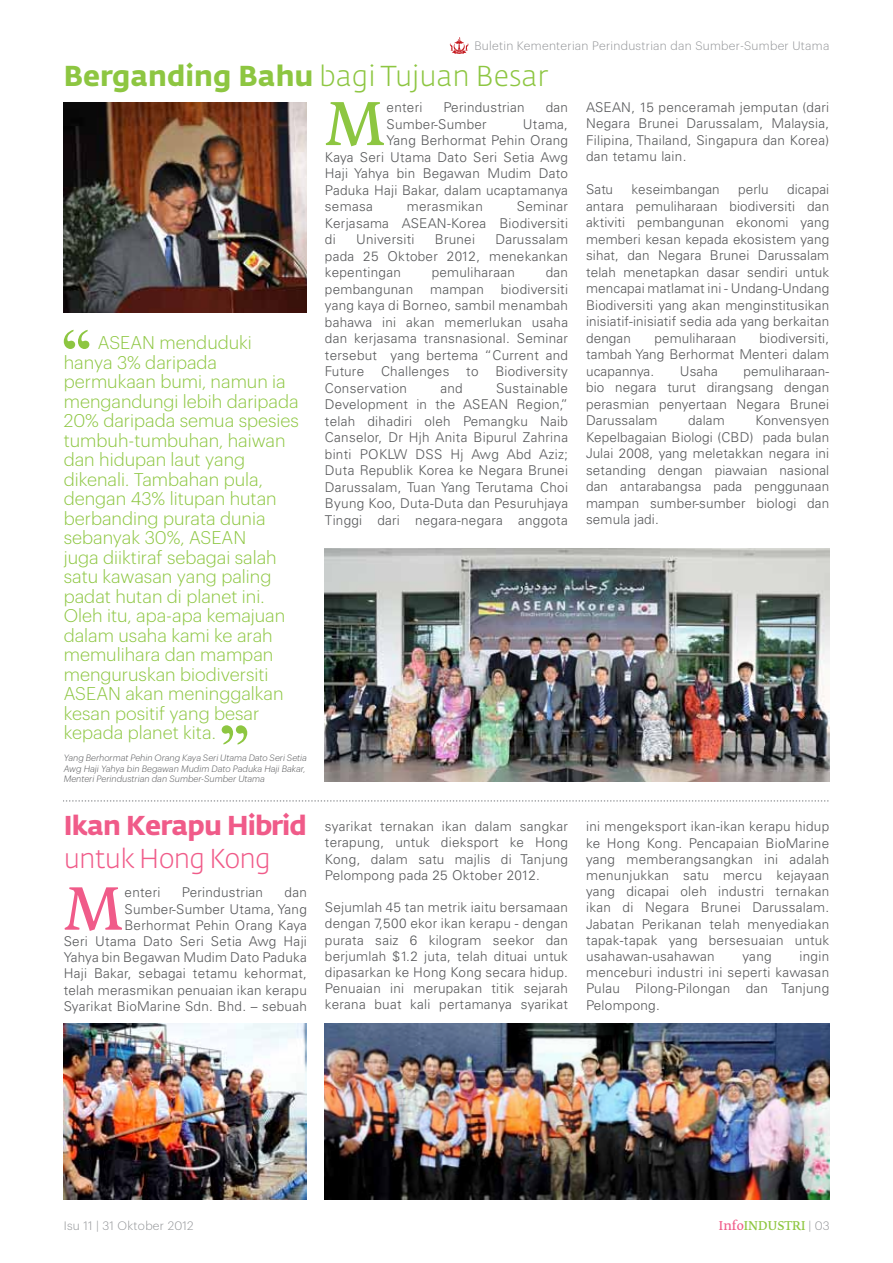
<style>
.page{position:relative;width:893px;height:1263px;background:#fff}
.page>*{position:absolute;margin:0;border:0;box-sizing:border-box;transform-origin:0 0}
.t1{font:58.35px "Fedra Serif B Pro";color:#8dc641}
.t2{font:57.45px "Fedra Serif B Pro";color:#f05b89}
.t3{font:300 28.5px "Fedra Sans Pro";color:#8dc641}
.t4{font:700 27px "Fedra Sans Pro";letter-spacing:-.03em;color:#f05b89}
.t5{font:300 27px "Fedra Sans Pro";letter-spacing:-.03em;color:#f05b89}
.t6{font:300 18px/19.5px "Graphik";color:#8dc641}
.t7{font:300 13.5px/16.5px "Univers LT Std";letter-spacing:.02em;color:#58595b;text-align:justify}
.t8{font:300 12px "Graphik";letter-spacing:.025em;color:#939598}
.t9{font:12px "Fedra Serif B Pro";color:#8dc63f}
.t10{font:italic 300 9px/10.8px "Graphik";color:#58595b}
.s1{font-weight:700}
.s2{color:#f05b89}
.s3{font-family:"Graphik";font-weight:300;color:#939598}
</style>
<div class="page">
<svg style="left:450px;top:37px;width:18px;height:17px"></svg>
<svg style="left:64px;top:330px;width:25px;height:19px"></svg>
<svg style="left:222px;top:725px;width:25px;height:20px"></svg>
<svg style="left:66px;top:800px;width:763px;height:2px"></svg>
<img style="left:64px;top:1023px;width:243px;height:176px">
<img style="left:325px;top:1023px;width:504px;height:176px">
<img style="left:64px;top:102px;width:243px;height:211px">
<img style="left:325px;top:549px;width:504px;height:233px">
<p class="t8" style="left:474px;top:37px;width:357px">Buletin Kementerian Perindustrian dan Sumber-Sumber Utama</p>
<h3 class="t3" style="left:64px;top:58px;width:486px"><span class="s1">Berganding Bahu</span> bagi Tujuan Besar</h3>
<h1 class="t1" style="left:325px;top:88px;width:62px">M</h1>
<p class="t7" style="left:387px;top:99px;width:37px">enteri</p>
<p class="t7" style="left:443px;top:99px;width:83px">Perindustrian</p>
<p class="t7" style="left:546px;top:99px;width:24px">dan</p>
<p class="t7" style="left:387px;top:116px;width:102px">Sumber-Sumber</p>
<p class="t7" style="left:523px;top:116px;width:47px">Utama,</p>
<p class="t7" style="left:387px;top:132px;width:183px">Yang Berhormat Pehin Orang</p>
<p class="t7" style="left:325px;top:149px;width:245px">Kaya Seri Utama Dato Seri Setia Awg</p>
<p class="t7" style="left:325px;top:165px;width:245px">Haji Yahya bin Begawan Mudim Dato</p>
<p class="t7" style="left:325px;top:182px;width:245px">Paduka Haji Bakar, dalam ucaptamanya</p>
<p class="t7" style="left:325px;top:198px;width:49px">semasa</p>
<p class="t7" style="left:407px;top:198px;width:77px">merasmikan</p>
<p class="t7" style="left:325px;top:198px;width:245px;text-indent:192px">Seminar Kerjasama ASEAN-Korea Biodiversiti di</p>
<p class="t7" style="left:325px;top:231px;width:245px;text-indent:171px">Darussalam pada 25 Oktober 2012, menekankan kepentingan</p>
<p class="t7" style="left:356px;top:231px;width:60px">Universiti</p>
<p class="t7" style="left:435px;top:231px;width:42px">Brunei</p>
<p class="t7" style="left:432px;top:264px;width:85px">pemuliharaan</p>
<p class="t7" style="left:546px;top:264px;width:24px">dan</p>
<p class="t6" style="left:64px;top:331px;width:237px;text-indent:34px">ASEAN menduduki hanya 3% daripada permukaan bumi, namun ia mengandungi lebih daripada<br>20% daripada semua spesies tumbuh-tumbuhan, haiwan dan hidupan laut yang dikenali. Tambahan pula, dengan 43% litupan hutan berbanding purata dunia sebanyak 30%, ASEAN<br>juga diiktiraf sebagai salah satu kawasan yang paling padat hutan di planet ini.<br>Oleh itu, apa-apa kemajuan dalam usaha kami ke arah memulihara dan mampan menguruskan biodiversiti<br>ASEAN akan meninggalkan kesan positif yang besar kepada planet kita.</p>
<p class="t10" style="left:64px;top:751px;width:245px">Yang Berhormat Pehin Orang Kaya Seri Utama Dato Seri Setia<br>Awg Haji Yahya bin Begawan Mudim Dato Paduka Haji Bakar,<br>Menteri Perindustrian dan Sumber-Sumber Utama</p>
<h3 class="t4" style="left:64px;top:809px;width:245px">Ikan Kerapu Hibrid</h3>
<h3 class="t5" style="left:64px;top:841px;width:209px">untuk Hong Kong</h3>
<h2 class="t2" style="left:64px;top:874px;width:61px">M</h2>
<p class="t7" style="left:125px;top:884px;width:37px">enteri</p>
<p class="t7" style="left:182px;top:884px;width:83px">Perindustrian</p>
<p class="t7" style="left:64px;top:884px;width:245px;text-align:right">dan<br>Sumber-Sumber Utama, Yang<br>Berhormat Pehin Orang Kaya<br>Seri Utama Dato Seri Setia Awg Haji<br>Yahya bin Begawan Mudim Dato Paduka<br>Haji Bakar, sebagai tetamu kehormat, telah merasmikan penuaian ikan kerapu<br>Syarikat BioMarine Sdn. Bhd. – sebuah</p>
<p class="t7" style="left:325px;top:281px;width:245px;text-indent:176px">biodiversiti yang kaya di Borneo, sambil menambah bahawa ini akan memerlukan usaha dan kerjasama transnasional. Seminar tersebut yang bertema “Current and Future Challenges to Biodiversity Conservation</p>
<p class="t7" style="left:325px;top:281px;width:90px">pembangunan</p>
<p class="t7" style="left:430px;top:281px;width:55px">mampan</p>
<p class="t7" style="left:325px;top:379px;width:245px;text-indent:171px">Sustainable Development in the ASEAN Region,” telah dihadiri oleh Pemangku Naib Canselor, Dr Hjh Anita Bipurul Zahrina binti POKLW DSS Hj Awg Abd Aziz; Duta Republik Korea ke Negara Brunei Darussalam, Tuan Yang Terutama Choi Byung Koo, Duta-Duta dan Pesuruhjaya Tinggi dari negara-negara anggota</p>
<p class="t7" style="left:440px;top:379px;width:24px">and</p>
<p class="t7" style="left:325px;top:818px;width:245px">syarikat ternakan ikan dalam sangkar terapung, untuk dieksport ke Hong Kong, dalam satu majlis di Tanjung Pelompong pada 25 Oktober 2012.</p>
<p class="t7" style="left:325px;top:899px;width:245px">Sejumlah 45 tan metrik iaitu bersamaan dengan 7,500 ekor ikan kerapu - dengan purata saiz 6 kilogram seekor dan berjumlah $1.2 juta, telah dituai untuk dipasarkan ke Hong Kong secara hidup.<br>Penuaian ini merupakan titik sejarah kerana buat kali pertamanya syarikat</p>
<p class="t7" style="left:586px;top:99px;width:245px">ASEAN, 15 penceramah jemputan (dari Negara Brunei Darussalam, Malaysia, Filipina, Thailand, Singapura dan Korea) dan tetamu lain.</p>
<p class="t7" style="left:586px;top:181px;width:29px">Satu</p>
<p class="t7" style="left:631px;top:181px;width:90px">keseimbangan</p>
<p class="t7" style="left:738px;top:181px;width:32px">perlu</p>
<p class="t7" style="left:586px;top:181px;width:245px;text-indent:201px">dicapai antara pemuliharaan biodiversiti dan aktiviti pembangunan ekonomi yang memberi kesan kepada ekosistem yang sihat, dan Negara Brunei Darussalam telah menetapkan dasar sendiri untuk mencapai matlamat ini - Undang-Undang Biodiversiti yang akan menginstitusikan inisiatif-inisiatif sedia ada yang berkaitan dengan</p>
<p class="t7" style="left:586px;top:330px;width:245px;text-indent:174px">biodiversiti, tambah Yang Berhormat Menteri dalam ucapannya.</p>
<p class="t7" style="left:654px;top:330px;width:83px">pemuliharaan</p>
<p class="t7" style="left:586px;top:363px;width:245px;text-indent:157px">pemuliharaan&shy;bio negara turut dirangsang dengan perasmian penyertaan Negara Brunei Darussalam</p>
<p class="t7" style="left:680px;top:363px;width:40px">Usaha</p>
<p class="t7" style="left:586px;top:412px;width:245px;text-indent:169px">Konvensyen Kepelbagaian Biologi (CBD) pada bulan Julai 2008, yang meletakkan negara ini setanding dengan piawaian nasional dan antarabangsa pada penggunaan mampan sumber-sumber biologi dan semula jadi.</p>
<p class="t7" style="left:688px;top:412px;width:38px">dalam</p>
<p class="t7" style="left:586px;top:818px;width:245px">ini mengeksport ikan-ikan kerapu hidup ke Hong Kong. Pencapaian BioMarine yang memberangsangkan ini adalah menunjukkan satu mercu kejayaan yang dicapai oleh industri ternakan ikan di Negara Brunei Darussalam.<br>Jabatan Perikanan telah menyediakan tapak-tapak yang bersesuaian untuk usahawan-usahawan</p>
<p class="t7" style="left:586px;top:948px;width:245px;text-indent:214px">ingin menceburi industri ini seperti kawasan Pulau Pilong-Pilongan dan Tanjung Pelompong.</p>
<p class="t7" style="left:743px;top:948px;width:31px">yang</p>
<p class="t8" style="left:64px;top:1217px;width:131px">Isu 11 | 31 Oktober 2012</p>
<p class="t9" style="left:719px;top:1218px;width:112px"><span class="s2">Info</span>INDUSTRI <span class="s3">| 03</span></p>
</div>
